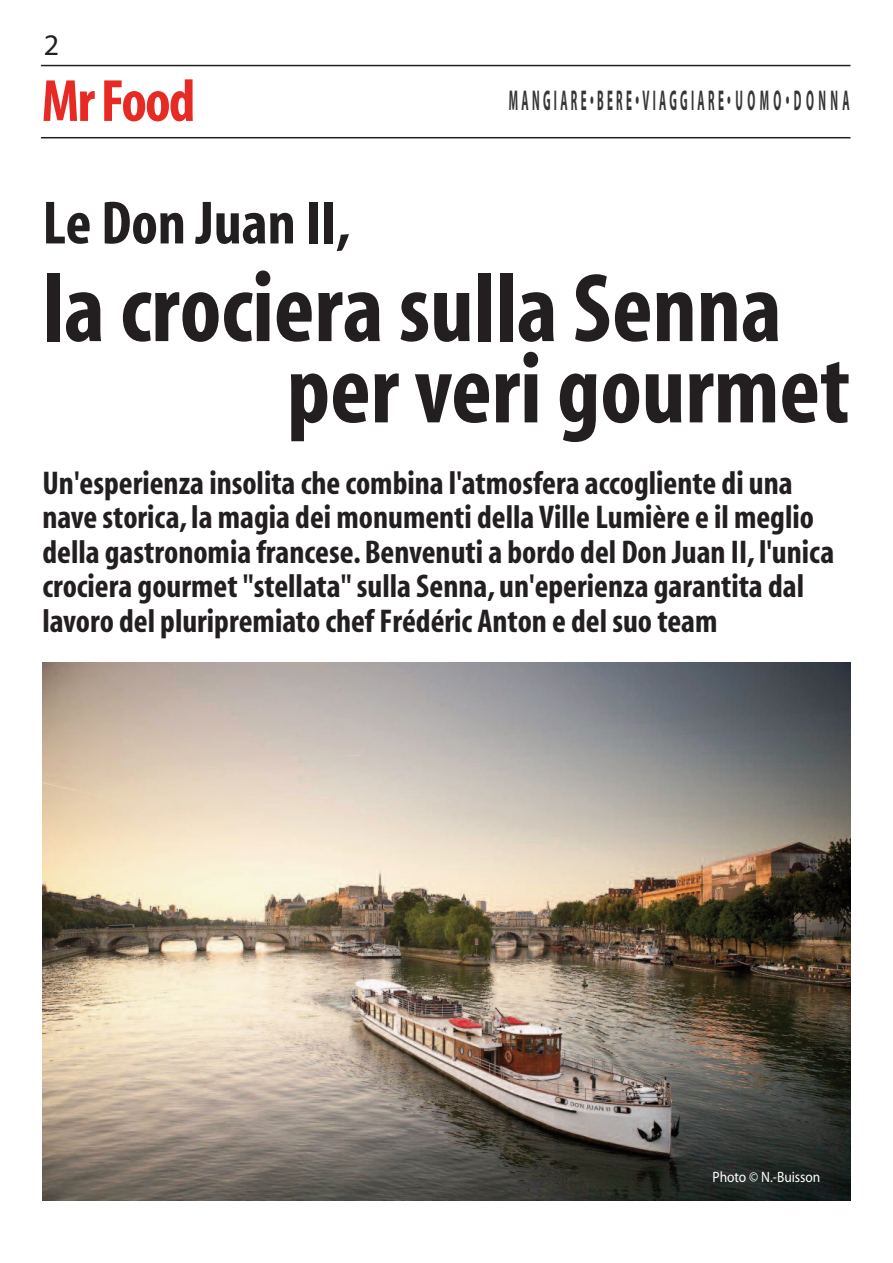
<style>
.page{position:relative;width:893px;height:1263px;background:#fff}
.page>*{position:absolute;margin:0;border:0;box-sizing:border-box;transform-origin:0 0}
.t1{font:98.25px/81.3px "Myriad Cn Bold+GRTUFH";color:#231f20}
.t2{font:61.65px "Myriad Cn Bold+GRTUFH";color:#231f20}
.t3{font:60.15px "Myriad Cn Bold+GRTUFH";letter-spacing:-.03em;color:#e82a24}
.t4{font:33px/34.5px "Myriad Cn Bold+GRTUFH";color:#231f20}
.t5{font:30px "Myriad Roman+QHVUOW";color:#231f20}
.t6{font:28.65px "Myriad Bold+NBDTZF";letter-spacing:.3em;color:#363636;scale:.39 1}
.t7{font:15px "Myriad Roman+QHVUOW";color:#fff;scale:.9 1}
</style>
<div class="page">
<hr style="left:41px;top:65px;width:809px;height:1px;background:#231f20">
<hr style="left:41px;top:137px;width:809px;height:1px;background:#231f20">
<img style="left:43px;top:662px;width:807px;height:539px">
<p class="t5" style="left:44px;top:34px;width:17px">2</p>
<h3 class="t3" style="left:42px;top:80px;width:155px">Mr Food</h3>
<p class="t6" style="left:509px;top:90px;width:875px">MANGIARE•BERE•VIAGGIARE•UOMO•DONNA</p>
<h2 class="t2" style="left:43px;top:202px;width:309px">Le Don Juan II,</h2>
<h1 class="t1" style="left:287px;top:277px;width:565px;text-indent:-244px">la crociera sulla Senna per veri gourmet</h1>
<p class="t4" style="left:42px;top:469px;width:793px">Un'esperienza insolita che combina l'atmosfera accogliente di una nave storica, la magia dei monumenti della Ville Lumière e il meglio della gastronomia francese. Benvenuti a bordo del Don Juan II, l'unica crociera gourmet "stellata" sulla Senna, un'eperienza garantita dal lavoro del pluripremiato chef Frédéric Anton e del suo team</p>
<p class="t7" style="left:713px;top:1171px;width:121px">Photo © N.-Buisson</p>
</div>
